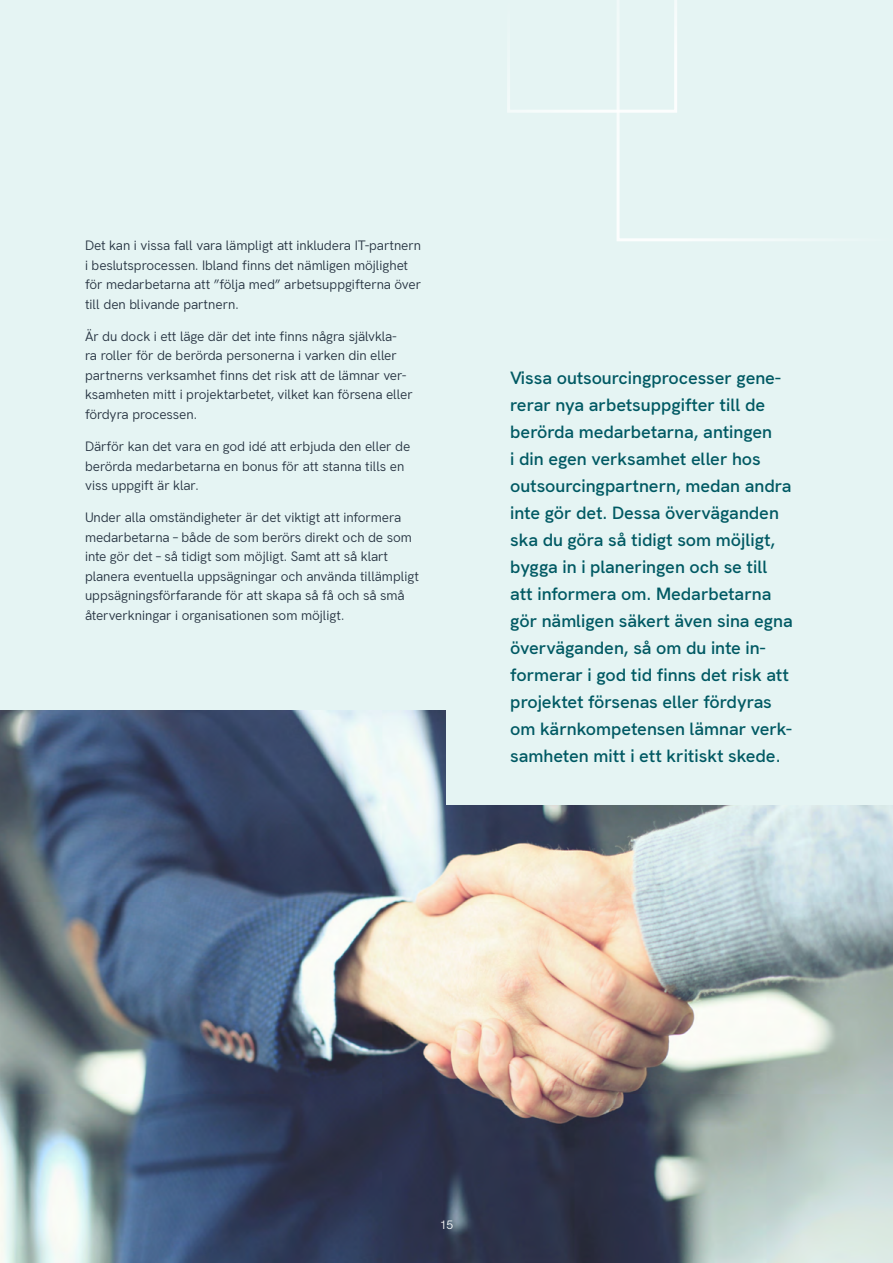
<style>
.page{position:relative;width:893px;height:1263px;background:#e5f4f3}
.page>*{position:absolute;margin:0;border:0;box-sizing:border-box;transform-origin:0 0}
.t1{font:600 18px/27px "Hanken Grotesk";color:#005963}
.t2{font:13.5px/19.5px "Hanken Grotesk";letter-spacing:-.005em;color:#273442}
.t3{font:12px "Hanken Grotesk";color:#fff}
</style>
<div class="page">
<img style="left:0;top:710px;width:893px;height:553px">
<div style="left:446px;top:697px;width:447px;height:108px;background:#e5f4f3"></div>
<svg style="left:617px;top:113px;width:179px;height:128px"></svg>
<svg style="left:507px;top:0;width:170px;height:113px"></svg>
<p class="t2" style="left:85px;top:234px;width:338px">Det kan i vissa fall vara lämpligt att inkludera IT-partnern i beslutsprocessen. Ibland finns det nämligen möjlighet för medarbetarna att ”följa med” arbetsuppgifterna över till den blivande partnern.</p>
<p class="t2" style="left:85px;top:325px;width:329px">Är du dock i ett läge där det inte finns några självkla-<br>ra roller för de berörda personerna i varken din eller partnerns verksamhet finns det risk att de lämnar ver&shy;ksamheten mitt i projektarbetet, vilket kan försena eller fördyra processen.</p>
<p class="t2" style="left:85px;top:435px;width:327px">Därför kan det vara en god idé att erbjuda den eller de berörda medarbetarna en bonus för att stanna tills en viss uppgift är klar.</p>
<p class="t2" style="left:85px;top:507px;width:335px">Under alla omständigheter är det viktigt att informera medarbetarna – både de som berörs direkt och de som inte gör det – så tidigt som möjligt. Samt att så klart planera eventuella uppsägningar och använda tillämpligt uppsägningsförfarande för att skapa så få och så små återverkningar i organisationen som möjligt.</p>
<p class="t1" style="left:510px;top:362px;width:284px">Vissa outsourcingprocesser gene&shy;rerar nya arbetsuppgifter till de berörda medarbetarna, antingen<br>i din egen verksamhet eller hos outsourcingpartnern, medan andra inte gör det. Dessa överväganden ska du göra så tidigt som möjligt, bygga in i planeringen och se till att informera om. Medarbetarna gör nämligen säkert även sina egna överväganden, så om du inte in&shy;formerar i god tid finns det risk att projektet försenas eller fördyras om kärnkompetensen lämnar verk&shy;samheten mitt i ett kritiskt skede.</p>
<p class="t3" style="left:440px;top:1215px;width:15px">15</p>
</div>
